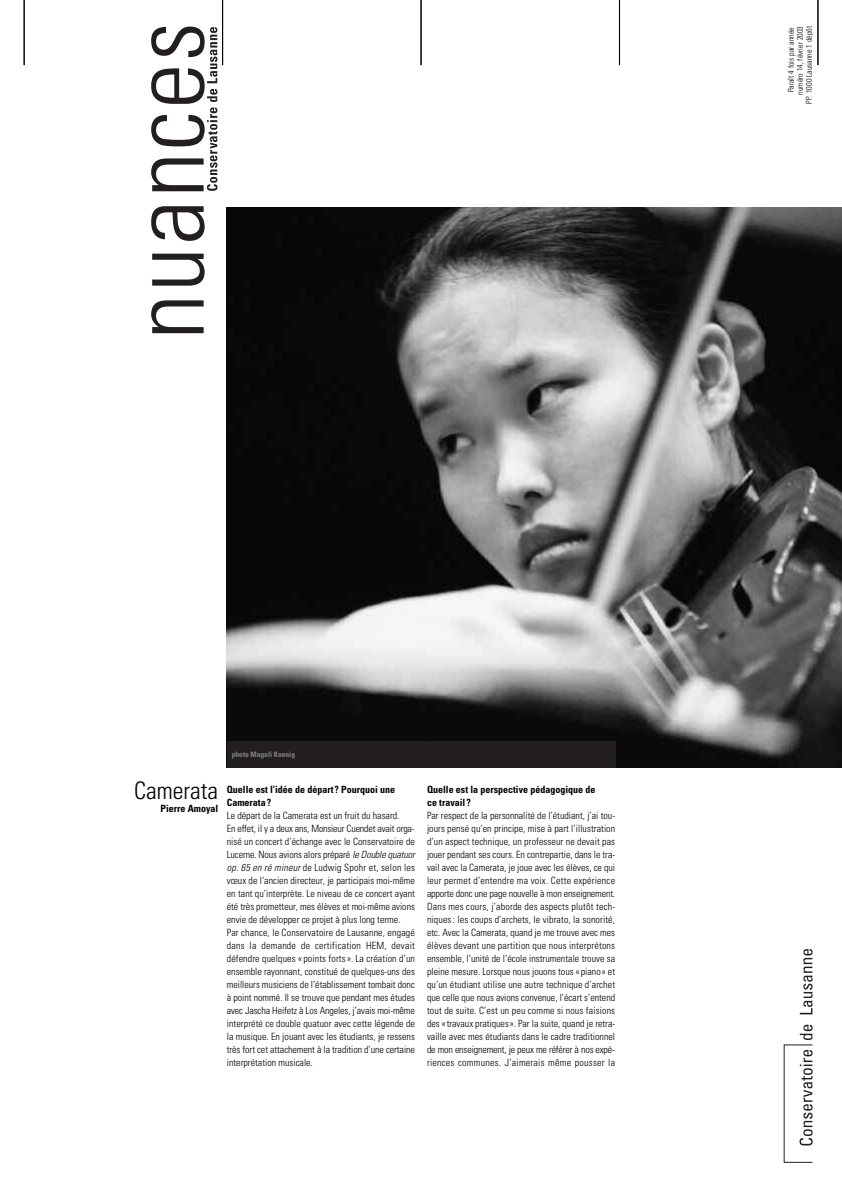
<style>
.page{position:relative;width:842px;height:1191px;background:#fff}
.page>*{position:absolute;margin:0;border:0;box-sizing:border-box;transform-origin:0 0}
.t1{font:300 condensed 24px "Univers LT";color:#000}
.t2{font:300 condensed 10px/13px "Univers LT";color:#000}
.t3{font:700 condensed 10px/13px "Univers LT";color:#000}
.t4{font:300 condensed 8px/9px "Univers LT";color:#000;text-align:right}
.t5{font:700 condensed 7.5px "Univers LT";color:#808080}
.s1{font-style:italic}
</style>
<div class="page">
<img style="left:227px;top:208px;width:615px;height:559px">
<hr style="left:24px;top:0;width:1px;height:65px;background:#000">
<hr style="left:222px;top:0;width:1px;height:65px;background:#000">
<hr style="left:421px;top:0;width:1px;height:65px;background:#000">
<hr style="left:619px;top:0;width:1px;height:65px;background:#000">
<hr style="left:818px;top:0;width:1px;height:65px;background:#000">
<svg style="left:799px;top:1050px;width:12px;height:95px"></svg>
<svg style="left:800px;top:1024px;width:12px;height:16px"></svg>
<svg style="left:800px;top:949px;width:12px;height:65px"></svg>
<svg style="left:151px;top:300px;width:53px;height:33px"></svg>
<svg style="left:152px;top:254px;width:53px;height:32px"></svg>
<svg style="left:151px;top:206px;width:54px;height:35px"></svg>
<svg style="left:151px;top:27px;width:66px;height:164px"></svg>
<div style="left:227px;top:741px;width:388px;height:26px;background:#231f20"></div>
<p class="t4" style="left:787px;top:104px;width:79px;rotate:-90deg">Paraît 4 fois par année numéro 14, février 2003<br>PP. 1000 Lausanne 1 dépôt</p>
<h1 class="t1" style="left:134px;top:781px;width:85px">Camerata</h1>
<p class="t3" style="left:160px;top:802px;width:59px">Pierre Amoyal</p>
<p class="t5" style="left:232px;top:751px;width:65px">photo Magali Koenig</p>
<p class="t3" style="left:227px;top:784px;width:170px">Quelle est l’idée de départ ? Pourquoi une<br>Camerata ?</p>
<p class="t2" style="left:227px;top:810px;width:190px">Le départ de la Camerata est un fruit du hasard.<br>En effet, il y a deux ans, Monsieur Cuendet avait orga&shy;nisé un concert d’échange avec le Conservatoire de Lucerne. Nous avions alors préparé <span class="s1">le Double quatuor op. 65 en ré mineur</span> de Ludwig Spohr et, selon les vœux de l’ancien directeur, je participais moi-même en tant qu’interprète. Le niveau de ce concert ayant été très prometteur, mes élèves et moi-même avions envie de développer ce projet à plus long terme.<br>Par chance, le Conservatoire de Lausanne, engagé dans la demande de certification HEM, devait défendre quelques « points forts ». La création d’un ensemble rayonnant, constitué de quelques-uns des meilleurs musiciens de l’établissement tombait donc à point nommé. Il se trouve que pendant mes études avec Jascha Heifetz à Los Angeles, j’avais moi-même interprété ce double quatuor avec cette légende de la musique. En jouant avec les étudiants, je ressens très fort cet attachement à la tradition d’une certaine interprétation musicale.</p>
<p class="t3" style="left:427px;top:784px;width:170px">Quelle est la perspective pédagogique de ce travail ?</p>
<p class="t2" style="left:427px;top:810px;width:190px;text-align:justify">Par respect de la personnalité de l’étudiant, j’ai tou&shy;jours pensé qu’en principe, mise à part l’illustration d’un aspect technique, un professeur ne devait pas jouer pendant ses cours. En contrepartie, dans le tra&shy;vail avec la Camerata, je joue avec les élèves, ce qui leur permet d’entendre ma voix. Cette expérience apporte donc une page nouvelle à mon enseignement.<br>Dans mes cours, j’aborde des aspects plutôt tech&shy;niques : les coups d’archets, le vibrato, la sonorité, etc. Avec la Camerata, quand je me trouve avec mes élèves devant une partition que nous interprétons ensemble, l’unité de l’école instrumentale trouve sa pleine mesure. Lorsque nous jouons tous « piano » et qu’un étudiant utilise une autre technique d’archet que celle que nous avions convenue, l’écart s’entend tout de suite. C’est un peu comme si nous faisions des «travaux pratiques». Par la suite, quand je retra&shy;vaille avec mes étudiants dans le cadre traditionnel de mon enseignement, je peux me référer à nos expé&shy;riences communes. J’aimerais même pousser la</p>
</div>
